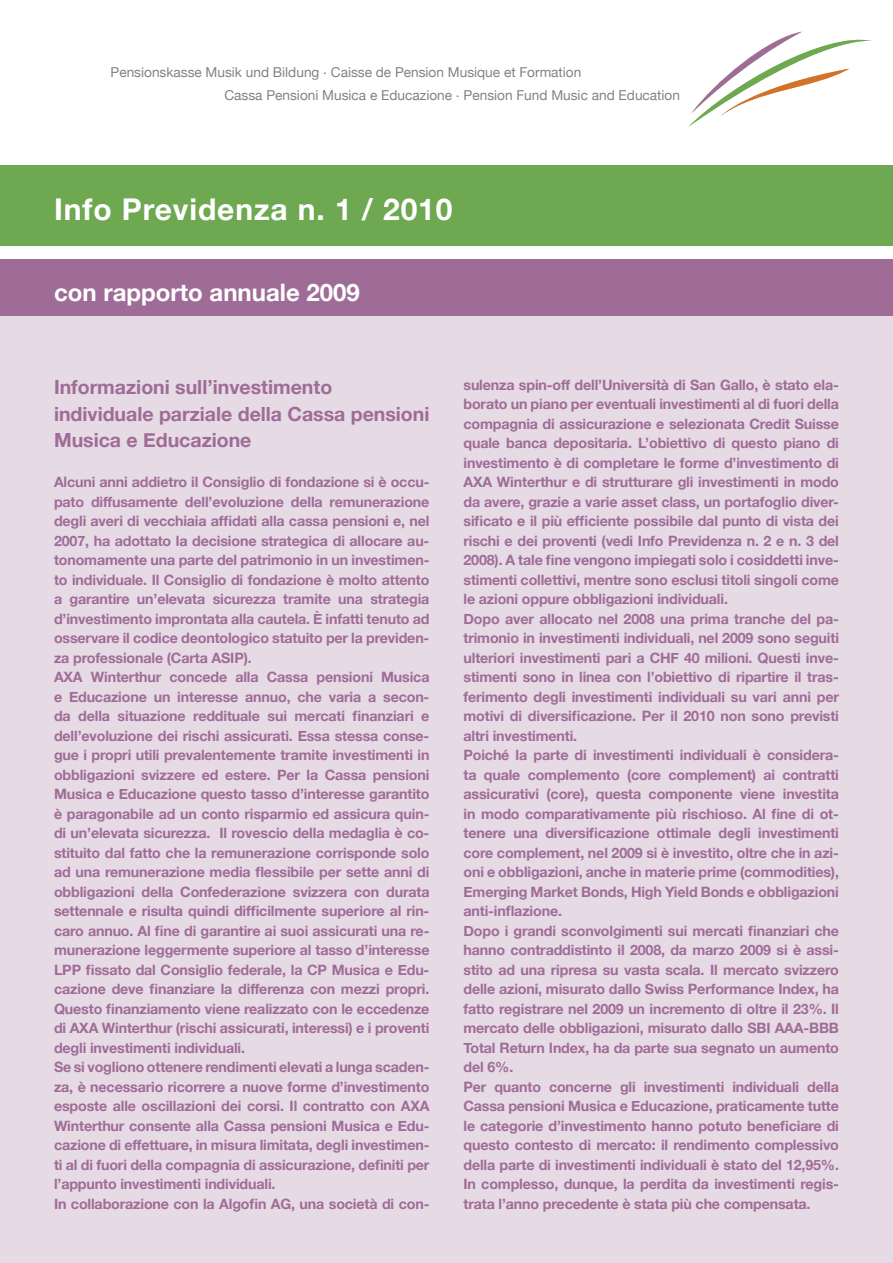
<style>
.page{position:relative;width:893px;height:1263px;background:#fff}
.page>*{position:absolute;margin:0;border:0;box-sizing:border-box;transform-origin:0 0}
.t1{font:700 30px "Helvetica Neue";letter-spacing:.03em;color:#fff}
.t2{font:700 24px "Helvetica Neue";color:#fff}
.t3{font:700 19.5px/26.2px "Helvetica Neue";color:#9f6c97}
.t4{font:700 14.25px/19.5px "Helvetica Neue";letter-spacing:-.01em;color:#9f6c97}
.t5{font:13.65px/22.5px "Helvetica Neue";color:#808285}
</style>
<div class="page">
<div style="left:0;top:310px;width:893px;height:953px;background:#e6dae4"></div>
<svg style="left:688px;top:31px;width:183px;height:96px"></svg>
<div style="left:0;top:259px;width:893px;height:57px;background:#9f6c97"></div>
<div style="left:0;top:165px;width:893px;height:80px;background:#6ea851"></div>
<p class="t5" style="left:224px;top:61px;width:457px;text-indent:-114px">Pensionskasse Musik und Bildung . Caisse de Pension Musique et Formation<br>Cassa Pensioni Musica e Educazione . Pension Fund Music and Education</p>
<h1 class="t1" style="left:54px;top:191px;width:400px">Info Previdenza n. 1 / 2010</h1>
<h2 class="t2" style="left:54px;top:277px;width:307px">con rapporto annuale 2009</h2>
<h3 class="t3" style="left:54px;top:374px;width:377px">Informazioni sull’investimento individuale parziale della Cassa pensioni<br>Musica e Educazione</h3>
<p class="t4" style="left:54px;top:472px;width:377px">Alcuni anni addietro il Consiglio di fondazione si è occu&shy;pato diffusamente dell’evoluzione della remunerazione degli averi di vecchiaia affidati alla cassa pensioni e, nel 2007, ha adottato la decisione strategica di allocare au&shy;tonomamente una parte del patrimonio in un investimen&shy;to individuale. Il Consiglio di fondazione è molto attento a garantire un’elevata sicurezza tramite una strategia d’investimento improntata alla cautela. È infatti tenuto ad osservare il codice deontologico statuito per la previden&shy;za professionale (Carta ASIP).<br>AXA Winterthur concede alla Cassa pensioni Musica e Educazione un interesse annuo, che varia a secon&shy;da della situazione reddituale sui mercati finanziari e dell’evoluzione dei rischi assicurati. Essa stessa conse&shy;gue i propri utili prevalentemente tramite investimenti in obbligazioni svizzere ed estere. Per la Cassa pensioni Musica e Educazione questo tasso d’interesse garantito è paragonabile ad un conto risparmio ed assicura quin&shy;di un’elevata sicurezza. Il rovescio della medaglia è co&shy;stituito dal fatto che la remunerazione corrisponde solo ad una remunerazione media flessibile per sette anni di obbligazioni della Confederazione svizzera con durata settennale e risulta quindi difficilmente superiore al rin&shy;caro annuo. Al fine di garantire ai suoi assicurati una re&shy;munerazione leggermente superiore al tasso d’interesse LPP fissato dal Consiglio federale, la CP Musica e Edu&shy;cazione deve finanziare la differenza con mezzi propri.<br>Questo finanziamento viene realizzato con le eccedenze di AXA Winterthur (rischi assicurati, interessi) e i proventi degli investimenti individuali.<br>Se si vogliono ottenere rendimenti elevati a lunga scaden&shy;za, è necessario ricorrere a nuove forme d’investimento esposte alle oscillazioni dei corsi. Il contratto con AXA Winterthur consente alla Cassa pensioni Musica e Edu&shy;cazione di effettuare, in misura limitata, degli investimen&shy;ti al di fuori della compagnia di assicurazione, definiti per l’appunto investimenti individuali.<br>In collaborazione con la Algofin AG, una società di con-</p>
<p class="t4" style="left:463px;top:374px;width:377px">sulenza spin-off dell’Università di San Gallo, è stato ela&shy;borato un piano per eventuali investimenti al di fuori della compagnia di assicurazione e selezionata Credit Suisse quale banca depositaria. L’obiettivo di questo piano di investimento è di completare le forme d’investimento di AXA Winterthur e di strutturare gli investimenti in modo da avere, grazie a varie asset class, un portafoglio diver&shy;sificato e il più efficiente possibile dal punto di vista dei rischi e dei proventi (vedi Info Previdenza n. 2 e n. 3 del 2008). A tale fine vengono impiegati solo i cosiddetti inve&shy;stimenti collettivi, mentre sono esclusi titoli singoli come le azioni oppure obbligazioni individuali.<br>Dopo aver allocato nel 2008 una prima tranche del pa&shy;trimonio in investimenti individuali, nel 2009 sono seguiti ulteriori investimenti pari a CHF 40 milioni. Questi inve&shy;stimenti sono in linea con l’obiettivo di ripartire il tras&shy;ferimento degli investimenti individuali su vari anni per motivi di diversificazione. Per il 2010 non sono previsti altri investimenti.<br>Poiché la parte di investimenti individuali è considera&shy;ta quale complemento (core complement) ai contratti assicurativi (core), questa componente viene investita in modo comparativamente più rischioso. Al fine di ot&shy;tenere una diversificazione ottimale degli investimenti core complement, nel 2009 si è investito, oltre che in azi&shy;oni e obbligazioni, anche in materie prime (commodities), Emerging Market Bonds, High Yield Bonds e obbligazioni anti-inflazione.<br>Dopo i grandi sconvolgimenti sui mercati finanziari che hanno contraddistinto il 2008, da marzo 2009 si è assi&shy;stito ad una ripresa su vasta scala. Il mercato svizzero delle azioni, misurato dallo Swiss Performance Index, ha fatto registrare nel 2009 un incremento di oltre il 23%. Il mercato delle obbligazioni, misurato dallo SBI AAA-BBB Total Return Index, ha da parte sua segnato un aumento del 6%.<br>Per quanto concerne gli investimenti individuali della Cassa pensioni Musica e Educazione, praticamente tutte le categorie d’investimento hanno potuto beneficiare di questo contesto di mercato: il rendimento complessivo della parte di investimenti individuali è stato del 12,95%.<br>In complesso, dunque, la perdita da investimenti regis&shy;trata l’anno precedente è stata più che compensata.</p>
</div>
